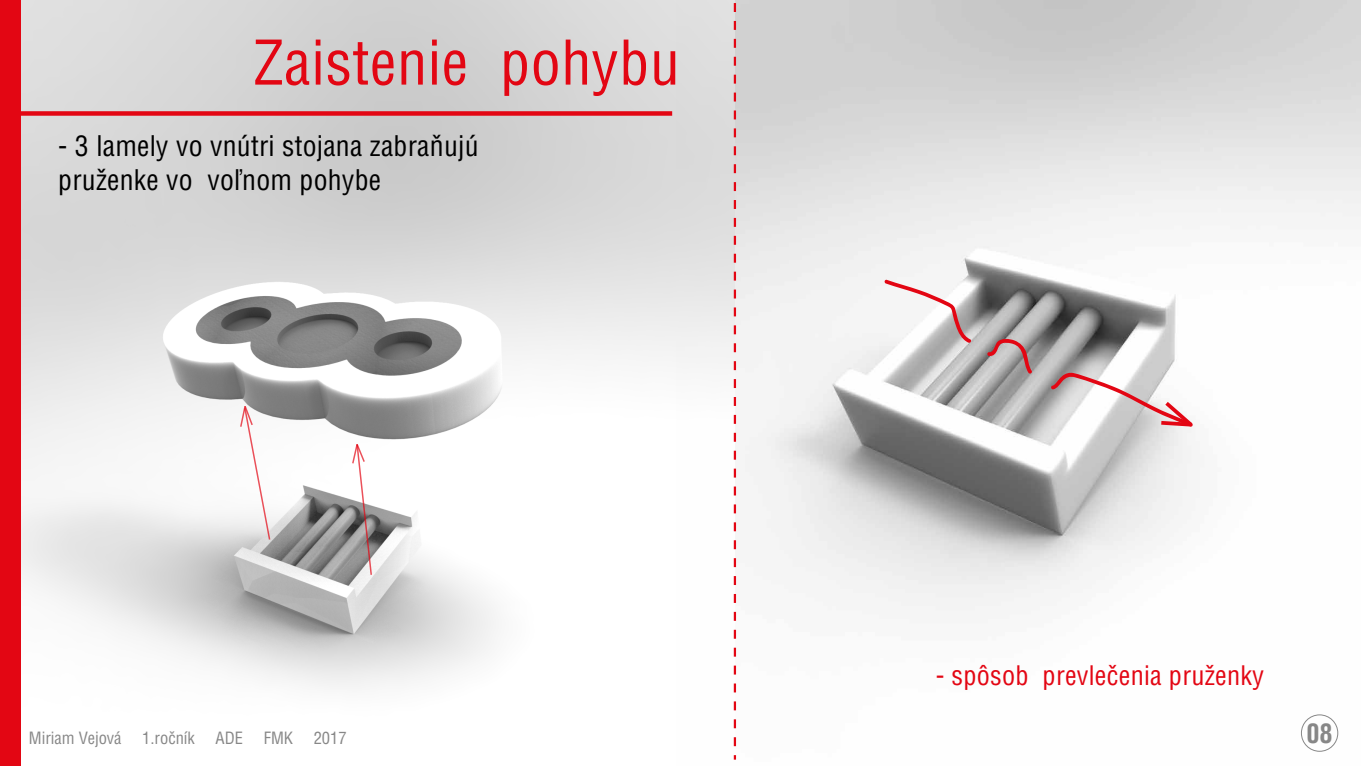
<style>
.page{position:relative;width:1361px;height:766px;background:#fff}
.page>*{position:absolute;margin:0;border:0;box-sizing:border-box;transform-origin:0 0}
.t1{font:condensed 60px "Helvetica CE";letter-spacing:.01em;color:#e30613}
.t2{font:condensed 27.75px/33.3px "Helvetica CE";letter-spacing:.01em;color:#000}
.t3{font:condensed 26.25px "Helvetica CE";letter-spacing:.01em;color:#e30613}
.t4{font:700 condensed 26.25px "Helvetica CE";color:#878787}
.t5{font:condensed 16.5px "Helvetica CE";color:#878787}
</style>
<div class="page">
<img style="left:735px;top:0;width:625px;height:760px">
<img style="left:20px;top:0;width:715px;height:765px">
<div style="left:1301px;top:714px;width:37px;height:37px;border:1px solid #878787;border-radius:50%"></div>
<div style="left:0;top:0;width:20px;height:765px;background:#e30613"></div>
<svg style="left:734px;top:3px;width:2px;height:756px"></svg>
<svg style="left:352px;top:444px;width:20px;height:130px"></svg>
<svg style="left:240px;top:406px;width:30px;height:133px"></svg>
<div style="left:10px;top:111px;width:662px;height:5px;background:#e30613"></div>
<svg style="left:883px;top:279px;width:89px;height:64px"></svg>
<svg style="left:986px;top:338px;width:47px;height:36px;background:#b49294"></svg>
<svg style="left:1050px;top:372px;width:146px;height:58px"></svg>
<h1 class="t1" style="left:254px;top:25px;width:428px">Zaistenie pohybu</h1>
<p class="t2" style="left:58px;top:129px;width:422px">- 3 lamely vo vnútri stojana zabraňujú pruženke vo voľnom pohybe</p>
<p class="t3" style="left:935px;top:659px;width:330px">- spôsob prevlečenia pruženky</p>
<p class="t5" style="left:29px;top:727px;width:94px">Miriam Vejová</p>
<p class="t5" style="left:142px;top:727px;width:54px">1.ročník</p>
<p class="t5" style="left:216px;top:727px;width:29px">ADE</p>
<p class="t5" style="left:264px;top:727px;width:31px">FMK</p>
<p class="t5" style="left:314px;top:727px;width:34px">2017</p>
<p class="t4" style="left:1306px;top:717px;width:28px">08</p>
</div>
